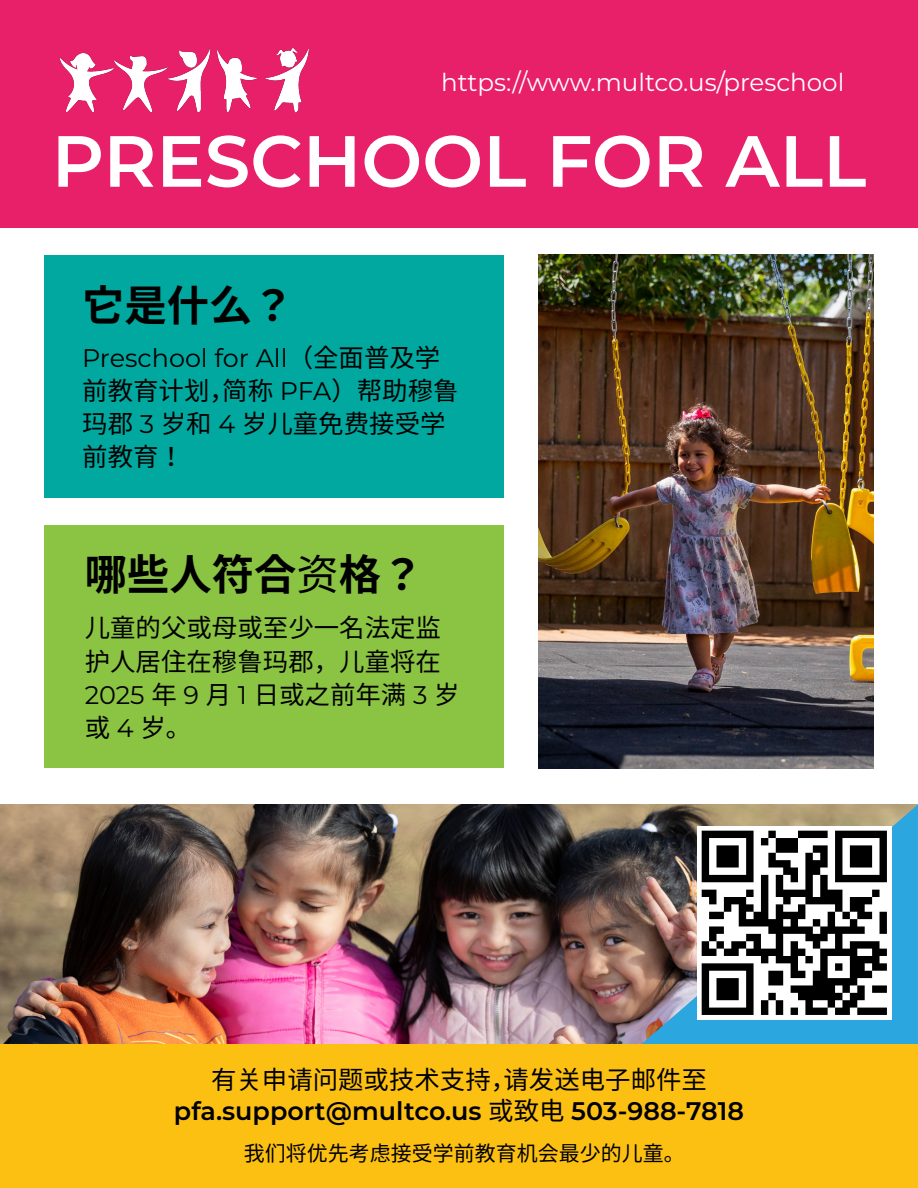
<style>
.page{position:relative;width:918px;height:1188px;background:#fff}
.page>*{position:absolute;margin:0;border:0;box-sizing:border-box;transform-origin:0 0}
.t1{font:600 72.3px "Montserrat";color:#fff}
.t2{font:700 42.3px "Source Han Sans JP";color:#000}
.t3{font:800 35.4px/33.6px "Poster Gothic Round Ex Cond ATF";color:#000;text-align:center}
.t4{font:25.5px/33.2px "Source Han Sans JP";color:#000}
.t5{font:25.5px "Montserrat";color:#000}
.t6{font:600 25.5px "Montserrat";color:#000}
.t7{font:24.6px "Montserrat";color:#fff}
.t8{font:21px "Source Han Sans JP";color:#000}
.s1{font-family:"Source Han Sans JP"}
.s2{font-family:"Source Han Sans CN"}
.s3{font-family:"Montserrat"}
.s4{font-family:"Source Han Sans CN";font-weight:400}
.s5{font-family:"Source Han Sans JP";font-weight:400}
</style>
<div class="page">
<img style="left:539px;top:255px;width:335px;height:513px">
<div style="left:0;top:0;width:918px;height:228px;background:#e81f69"></div>
<div style="left:44px;top:255px;width:459px;height:243px;background:#00a89f"></div>
<div style="left:44px;top:525px;width:459px;height:243px;background:#8bc343"></div>
<img style="left:0;top:804px;width:637px;height:240px">
<img style="left:59px;top:48px;width:250px;height:65px">
<img style="left:637px;top:804px;width:281px;height:240px">
<div style="left:0;top:1044px;width:918px;height:144px;background:#fcc013"></div>
<img style="left:698px;top:826px;width:194px;height:194px">
<p class="t7" style="left:441px;top:66px;width:405px">https://www.multco.us/preschool</p>
<h1 class="t1" style="left:52px;top:110px;width:816px">PRESCHOOL FOR ALL</h1>
<h2 class="t2" style="left:82px;top:282px;width:213px">它是什么？</h2>
<p class="t5" style="left:82px;top:340px;width:360px">Preschool for All<span class="s1">（全面普及学</span></p>
<p class="t4" style="left:82px;top:374px;width:378px">前教育<span class="s2">计</span>划，<span class="s2">简</span>称 <span class="s3">PFA</span>）帮助穆<span class="s2">鲁玛</span>郡 <span class="s3">3</span> <span class="s2">岁</span>和 <span class="s3">4</span> <span class="s2">岁</span>儿童免<span class="s2">费</span>接受学前教育！</p>
<h2 class="t2" style="left:85px;top:551px;width:340px">哪些人符合<span class="s4">资</span>格？</h2>
<p class="t4" style="left:85px;top:612px;width:358px">儿童的父或母或至少一名法定<span class="s2">监护</span>人居住在穆<span class="s2">鲁玛</span>郡，儿童将在</p>
<p class="t5" style="left:85px;top:677px;width:376px">2025 <span class="s1">年</span> 9 <span class="s1">月</span> 1 <span class="s1">日或之前年</span><span class="s2">满</span> 3 <span class="s2">岁</span></p>
<p class="t4" style="left:85px;top:711px;width:108px">或 <span class="s3">4</span> <span class="s2">岁</span>。</p>
<h3 class="t3" style="left:625px;top:1054px;width:115px">SCAN TO<br>APPLY</h3>
<p class="t4" style="left:211px;top:1064px;width:497px">有关申<span class="s2">请问题</span>或技<span class="s2">术</span>支持，<span class="s2">请发</span>送<span class="s2">电</span>子<span class="s2">邮</span>件至</p>
<p class="t6" style="left:174px;top:1092px;width:572px">pfa.support@multco.us <span class="s5">或致</span><span class="s4">电</span> 503-988-7818</p>
<p class="t8" style="left:244px;top:1141px;width:443px">我<span class="s2">们</span>将<span class="s2">优</span>先考<span class="s2">虑</span>接受学前教育机会最少的儿童。</p>
</div>
